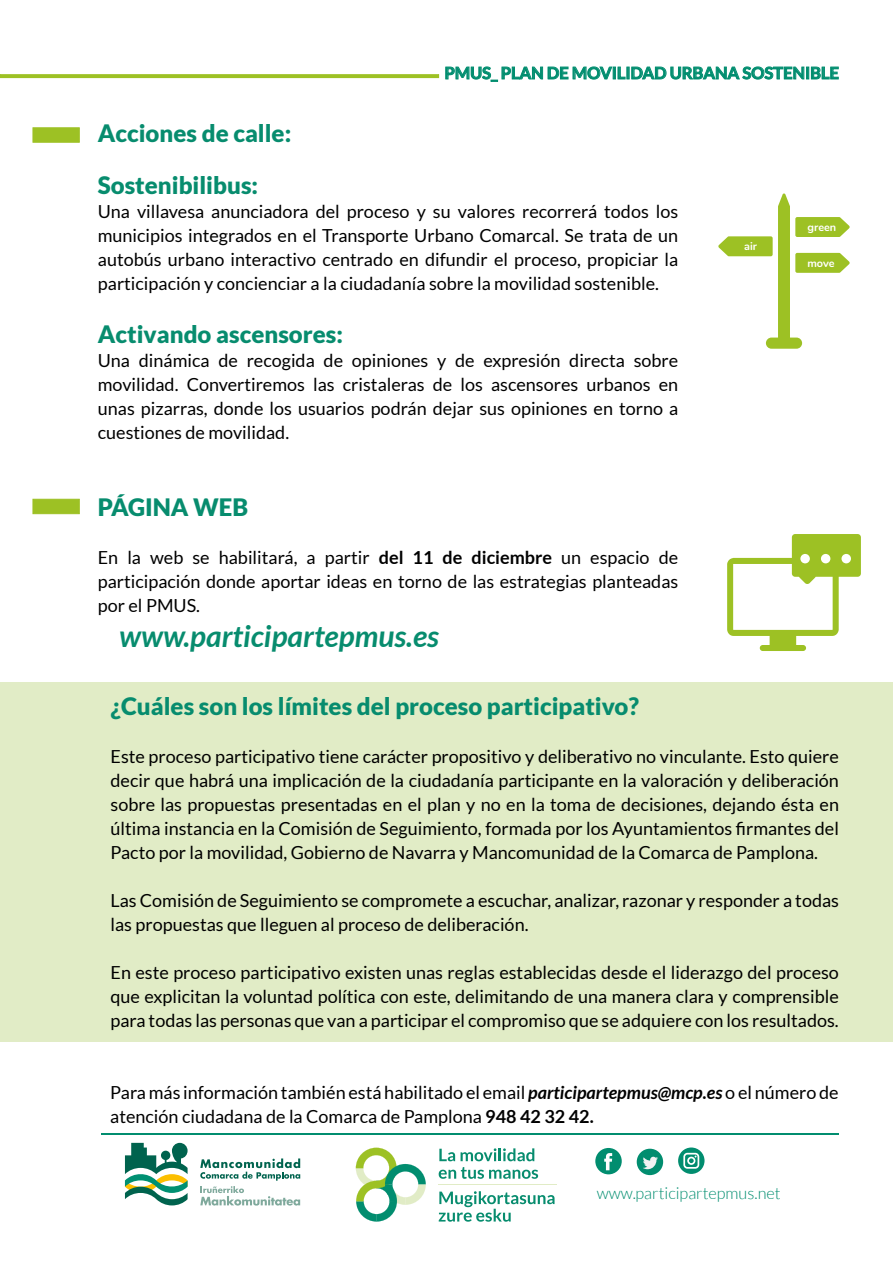
<style>
.page{position:relative;width:893px;height:1263px;background:#fff}
.page>*{position:absolute;margin:0;border:0;box-sizing:border-box;transform-origin:0 0}
.t1{font:italic 700 30px "Lato";color:#078c6e}
.t2{font:900 24px "Lato";color:#078c6e}
.t3{font:18px/24px "Lato";color:#000;text-align:justify}
.t4{font:700 16.5px "Lato";color:#018d6f}
.t5{font:300 16.35px "Lato";color:#018d6f}
.t6{font:700 10.95px "Nunito";color:#fff}
.s1{font-weight:700}
.s2{font-weight:700;font-style:italic}
</style>
<div class="page">
<div style="left:0;top:682px;width:893px;height:360px;background:#e1ecc6"></div>
<div style="left:33px;top:128px;width:47px;height:14px;background:#9dc124"></div>
<svg style="left:445px;top:66px;width:394px;height:16px"></svg>
<div style="left:0;top:74px;width:439px;height:4px;border:1px solid #9dc124"></div>
<svg style="left:356px;top:1148px;width:70px;height:74px"></svg>
<svg style="left:439px;top:1191px;width:115px;height:31px"></svg>
<svg style="left:439px;top:1149px;width:16px;height:12px"></svg>
<svg style="left:461px;top:1148px;width:73px;height:13px"></svg>
<svg style="left:439px;top:1167px;width:99px;height:12px"></svg>
<hr style="left:438px;top:1184px;width:119px;height:1px;background:#e1ecc6">
<div style="left:595px;top:1148px;width:27px;height:26px;background:#018d6f;border-radius:50%"></div>
<svg style="left:604px;top:1153px;width:8px;height:17px"></svg>
<div style="left:637px;top:1149px;width:26px;height:26px;background:#018d6f;border-radius:50%"></div>
<svg style="left:643px;top:1157px;width:15px;height:12px"></svg>
<svg style="left:678px;top:1147px;width:26px;height:27px"></svg>
<hr style="left:101px;top:1133px;width:738px;height:1px;background:#018d6f">
<svg style="left:200px;top:1158px;width:100px;height:47px"></svg>
<svg style="left:125px;top:1143px;width:63px;height:62px"></svg>
<div style="left:33px;top:499px;width:47px;height:15px;background:#9dc124;border:1px solid #9dc124"></div>
<svg style="left:718px;top:193px;width:132px;height:156px"></svg>
<div style="left:792px;top:534px;width:69px;height:43px;background:#9dc124;border-radius:3px"></div>
<svg style="left:727px;top:558px;width:112px;height:93px"></svg>
<div style="left:800px;top:554px;width:10px;height:9px;background:#fff;border-radius:50%"></div>
<div style="left:821px;top:554px;width:9px;height:9px;background:#fff;border-radius:50%"></div>
<div style="left:841px;top:554px;width:10px;height:9px;background:#fff;border-radius:50%"></div>
<p class="t4" style="left:445px;top:64px;width:396px">PMUS_ PLAN DE MOVILIDAD URBANA SOSTENIBLE</p>
<h2 class="t2" style="left:98px;top:119px;width:195px">Acciones de calle:</h2>
<h2 class="t2" style="left:98px;top:172px;width:162px">Sostenibilibus:</h2>
<p class="t3" style="left:98px;top:200px;width:582px">Una villavesa anunciadora del proceso y su valores recorrerá todos los municipios integrados en el Transporte Urbano Comarcal. Se trata de un autobús urbano interactivo centrado en difundir el proceso, propiciar la participación y concienciar a la ciudadanía sobre la movilidad sostenible.</p>
<h2 class="t2" style="left:98px;top:320px;width:247px">Activando ascensores:</h2>
<p class="t3" style="left:98px;top:349px;width:582px">Una dinámica de recogida de opiniones y de expresión directa sobre movilidad. Convertiremos las cristaleras de los ascensores urbanos en unas pizarras, donde los usuarios podrán dejar sus opiniones en torno a cuestiones de movilidad.</p>
<h2 class="t2" style="left:98px;top:493px;width:152px">PÁGINA WEB</h2>
<p class="t3" style="left:98px;top:545px;width:582px">En la web se habilitará, a partir <span class="s1">del 11 de diciembre</span> un espacio de participación donde aportar ideas en torno de las estrategias planteadas por el PMUS.</p>
<h1 class="t1" style="left:119px;top:619px;width:321px">www.participartepmus.es</h1>
<p class="t6" style="left:744px;top:238px;width:14px">air</p>
<p class="t6" style="left:808px;top:219px;width:30px">green</p>
<p class="t6" style="left:807px;top:255px;width:29px">move</p>
<h2 class="t2" style="left:111px;top:692px;width:530px">¿Cuáles son los límites del proceso participativo?</h2>
<p class="t3" style="left:111px;top:744px;width:730px">Este proceso participativo tiene carácter propositivo y deliberativo no vinculante. Esto quiere decir que habrá una implicación de la ciudadanía participante en la valoración y deliberación sobre las propuestas presentadas en el plan y no en la toma de decisiones, dejando ésta en última instancia en la Comisión de Seguimiento, formada por los Ayuntamientos firmantes del Pacto por la movilidad, Gobierno de Navarra y Mancomunidad de la Comarca de Pamplona.</p>
<p class="t3" style="left:111px;top:888px;width:730px">Las Comisión de Seguimiento se compromete a escuchar, analizar, razonar y responder a todas las propuestas que lleguen al proceso de deliberación.</p>
<p class="t3" style="left:110px;top:960px;width:730px">En este proceso participativo existen unas reglas establecidas desde el liderazgo del proceso que explicitan la voluntad política con este, delimitando de una manera clara y comprensible para todas las personas que van a participar el compromiso que se adquiere con los resultados.</p>
<p class="t3" style="left:110px;top:1080px;width:730px">Para más información también está habilitado el email <span class="s2">participartepmus@mcp.es</span> o el número de atención ciudadana de la Comarca de Pamplona <span class="s1">948 42 32 42.</span></p>
<p class="t5" style="left:597px;top:1184px;width:185px">www.participartepmus.net</p>
</div>
